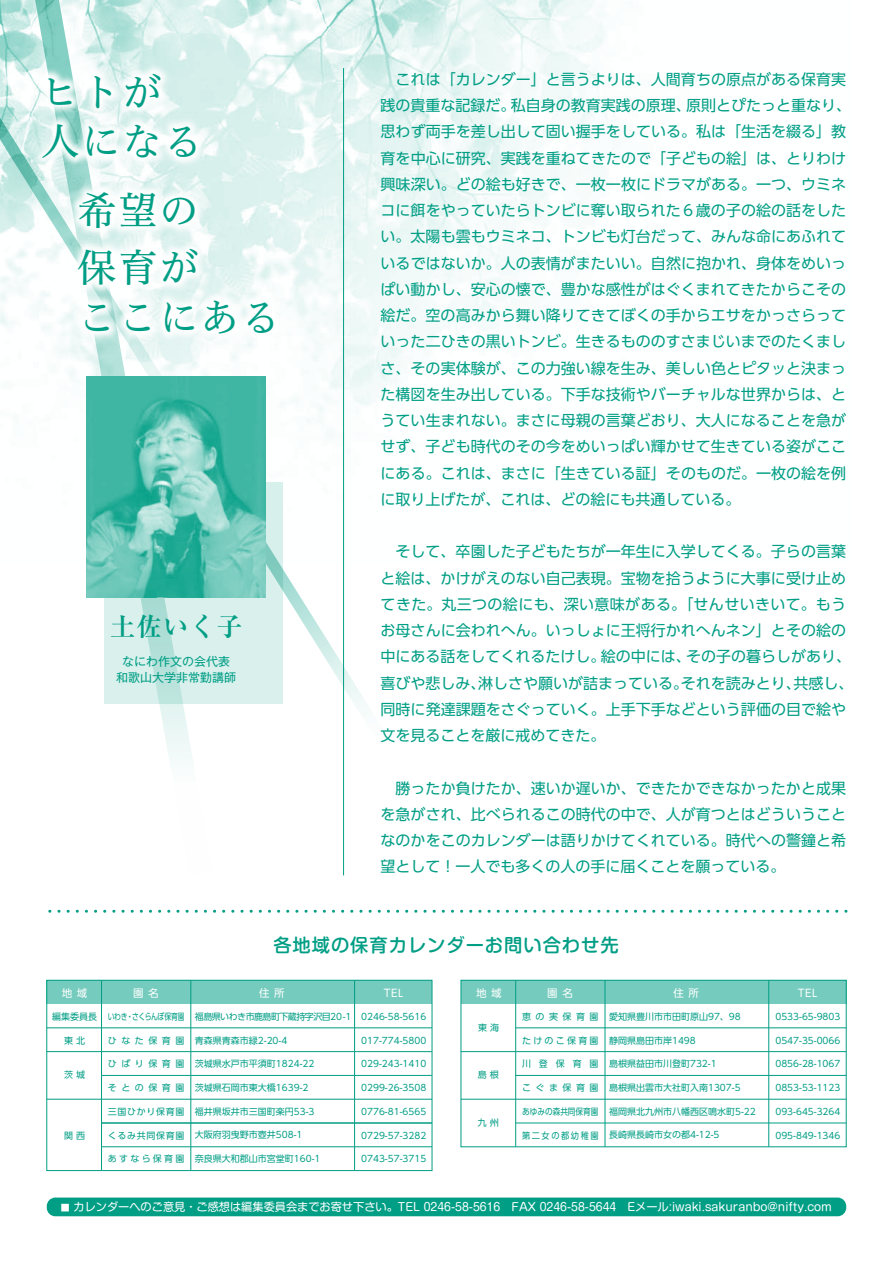
<style>
.page{position:relative;width:893px;height:1263px;background:#fff}
.page>*{position:absolute;margin:0;border:0;box-sizing:border-box;transform-origin:0 0}
.t1{font:39px/49.5px "Hiragino UD Serif Std W4";letter-spacing:.05em;color:#009e85}
.t2{font:700 25.5px "Ryumin Pr 5";letter-spacing:.05em;color:#009e85}
.t3{font:500 18.3px "Shin M Go Pro";letter-spacing:.05em;color:#009e85}
.t4{font:15px/26.2px "UD Shin Go Pro";color:#009e85}
.t5{font:12px/16.5px "Gothic MB101 Pro";color:#009e85;text-align:center}
.t6{font:11.25px "Shin M Go Pro";color:#fff}
.t7{font:10.5px "UD Shin Go Pro";letter-spacing:.05em;color:#fff}
.t8{font:9px "UD Shin Go Pro";color:#009e85}
.t9{font:9px "UD Shin Go Pro";letter-spacing:-.06em;color:#009e85}
.t10{font:9px "UD Shin Go Pro";letter-spacing:.07em;color:#009e85}
.t11{font:9px "UD Shin Go Pro";letter-spacing:.25em;color:#009e85}
.t12{font:9px "UD Shin Go Pro";letter-spacing:-.05em;color:#009e85;scale:.76 1}
.t13{font:9px "UD Shin Go Pro";color:#009e85;scale:.85 1}
.t14{font:9px "UD Shin Go Pro";letter-spacing:.19em;color:#009e85;scale:.91 1}
.s1{font-size:8.85px}
</style>
<div class="page">
<img style="left:0;top:0;width:615px;height:330px">
<svg style="left:31px;top:0;width:182px;height:9px;background:#c7e8e3"></svg>
<svg style="left:86px;top:76px;width:362px;height:766px"></svg>
<svg style="left:104px;top:482px;width:178px;height:221px;background:#d1ece8"></svg>
<img style="left:87px;top:398px;width:178px;height:199px">
<div style="left:47px;top:1197px;width:799px;height:19px;background:#009e85;border-radius:9px"></div>
<div style="left:47px;top:980px;width:385px;height:24px;background:#75cbbd"></div>
<hr style="left:101px;top:980px;width:1px;height:190px;background:#009e85">
<hr style="left:190px;top:980px;width:1px;height:190px;background:#009e85">
<hr style="left:354px;top:980px;width:1px;height:191px;background:#009e85">
<div style="left:46px;top:980px;width:386px;height:191px;border:1px solid #009e85"></div>
<hr style="left:47px;top:1027px;width:385px;height:1px;background:#009e85">
<hr style="left:102px;top:1075px;width:330px;height:1px;background:#009e85">
<hr style="left:47px;top:1051px;width:385px;height:1px;background:#009e85">
<hr style="left:516px;top:1075px;width:330px;height:1px;background:#009e85">
<hr style="left:516px;top:1027px;width:330px;height:1px;background:#009e85">
<hr style="left:47px;top:1099px;width:385px;height:1px;background:#009e85">
<hr style="left:516px;top:1122px;width:330px;height:1px;background:#009e85">
<hr style="left:102px;top:1146px;width:330px;height:1px;background:#009e85">
<hr style="left:102px;top:1122px;width:330px;height:1px;background:#009e85">
<div style="left:461px;top:980px;width:385px;height:24px;background:#75cbbd"></div>
<hr style="left:515px;top:980px;width:1px;height:167px;background:#009e85">
<hr style="left:605px;top:980px;width:1px;height:167px;background:#009e85">
<hr style="left:768px;top:980px;width:1px;height:167px;background:#009e85">
<div style="left:461px;top:980px;width:386px;height:167px;border:1px solid #009e85"></div>
<hr style="left:461px;top:1099px;width:385px;height:1px;background:#009e85">
<hr style="left:461px;top:1051px;width:385px;height:1px;background:#009e85">
<svg style="left:50px;top:910px;width:798px;height:3px"></svg>
<img style="left:0;top:9px;width:338px;height:389px">
<hr style="left:343px;top:68px;width:1px;height:807px;background:#009e85">
<h1 class="t1" style="left:41px;top:65px;width:163px">ヒトが人になる</h1>
<h1 class="t1" style="left:78px;top:180px;width:122px;line-height:57px">希望の保育が</h1>
<h1 class="t1" style="left:78px;top:290px;width:204px">ここにある</h1>
<h2 class="t2" style="left:110px;top:606px;width:134px">土佐いく子</h2>
<p class="t5" style="left:116px;top:651px;width:122px">なにわ作文の会代表和歌山大学非常勤講師</p>
<p class="t4" style="left:381px;top:65px;width:472px;text-indent:15px">これは「カレンダー」と言うよりは、人間育ちの原点がある保育実践の貴重な記録だ。私自身の教育実践の原理、原則とぴたっと重なり、思わず両手を差し出して固い握手をしている。私は「生活を綴る」教育を中心に研究、実践を重ねてきたので「子どもの絵」は、とりわけ興味深い。どの絵も好きで、一枚一枚にドラマがある。一つ、ウミネコに餌をやっていたらトンビに奪い取られた６歳の子の絵の話をしたい。太陽も雲もウミネコ、トンビも灯台だって、みんな命にあふれているではないか。人の表情がまたいい。自然に抱かれ、身体をめいっぱい動かし、安心の懐で、豊かな感性がはぐくまれてきたからこその絵だ。空の高みから舞い降りてきてぼくの手からエサをかっさらっていった二ひきの黒いトンビ。生きるもののすさまじいまでのたくましさ、その実体験が、この力強い線を生み、美しい色とピタッと決まった構図を生み出している。下手な技術やバーチャルな世界からは、とうてい生まれない。まさに母親の言葉どおり、大人になることを急がせず、子ども時代のその今をめいっぱい輝かせて生きている姿がここにある。これは、まさに「生きている証」そのものだ。一枚の絵を例に取り上げたが、これは、どの絵にも共通している。</p>
<p class="t4" style="left:381px;top:538px;width:474px;text-indent:15px">そして、卒園した子どもたちが一年生に入学してくる。子らの言葉と絵は、かけがえのない自己表現。宝物を拾うように大事に受け止めてきた。丸三つの絵にも、深い意味がある。「せんせいきいて。もうお母さんに会われへん。いっしょに王将行かれへんネン」とその絵の中にある話をしてくれるたけし。絵の中には、その子の暮らしがあり、喜びや悲しみ、淋しさや願いが詰まっている。それを読みとり、共感し、同時に発達課題をさぐっていく。上手下手などという評価の目で絵や文を見ることを厳に戒めてきた。</p>
<p class="t4" style="left:381px;top:774px;width:467px;text-align:justify;text-indent:15px">勝ったか負けたか、速いか遅いか、できたかできなかったかと成果を急がされ、比べられるこの時代の中で、人が育つとはどういうことなのかをこのカレンダーは語りかけてくれている。時代への警鐘と希望として！一人でも多くの人の手に届くことを願っている。</p>
<p class="t3" style="left:273px;top:931px;width:347px">各地域の保育カレンダーお問い合わせ先</p>
<p class="t7" style="left:62px;top:985px;width:27px">地 域</p>
<p class="t7" style="left:133px;top:985px;width:27px">園 名</p>
<p class="t7" style="left:259px;top:985px;width:27px">住 所</p>
<p class="t7" style="left:384px;top:985px;width:21px">TEL</p>
<p class="t8" style="left:52px;top:1009px;width:46px">編集委員長</p>
<p class="t8" style="left:361px;top:1009px;width:67px">0246-58-5616</p>
<p class="t8" style="left:361px;top:1033px;width:67px">017-774-5800</p>
<p class="t8" style="left:361px;top:1057px;width:67px">029-243-1410</p>
<p class="t8" style="left:361px;top:1080px;width:67px">0299-26-3508</p>
<p class="t8" style="left:361px;top:1104px;width:67px">0776-81-6565</p>
<p class="t8" style="left:361px;top:1128px;width:67px">0729-57-3282</p>
<p class="t8" style="left:361px;top:1151px;width:67px">0743-57-3715</p>
<p class="t12" style="left:108px;top:1009px;width:103px">いわき・さくらんぼ保育園</p>
<p class="t8" style="left:108px;top:1033px;width:78px">ひなた保育園</p>
<p class="t8" style="left:108px;top:1057px;width:78px">ひばり保育園</p>
<p class="t8" style="left:108px;top:1080px;width:78px">そとの保育園</p>
<p class="t10" style="left:108px;top:1104px;width:78px">三国ひかり保育園</p>
<p class="t10" style="left:108px;top:1128px;width:78px">くるみ共同保育園</p>
<p class="t11" style="left:108px;top:1151px;width:78px">あすなら保育園</p>
<p class="t9" style="left:195px;top:1009px;width:158px">福島県いわき市鹿島町下蔵持字沢目20 -1</p>
<p class="t8" style="left:195px;top:1033px;width:94px">青森県青森市緑2-20-4</p>
<p class="t8" style="left:195px;top:1057px;width:121px">茨城県水戸市平須町1824-22</p>
<p class="t8" style="left:195px;top:1080px;width:115px">茨城県石岡市東大橋1639-2</p>
<p class="t8" style="left:195px;top:1104px;width:121px">福井県坂井市三国町楽円53-3</p>
<p class="t8" style="left:195px;top:1128px;width:109px">大阪府羽曳野市壺井508-1</p>
<p class="t8" style="left:195px;top:1151px;width:127px">奈良県大和郡山市宮堂町160-1</p>
<p class="t8" style="left:64px;top:1033px;width:22px">東 北</p>
<p class="t8" style="left:64px;top:1067px;width:22px">茨 城</p>
<p class="t8" style="left:64px;top:1128px;width:22px">関 西</p>
<p class="t7" style="left:476px;top:985px;width:27px">地 域</p>
<p class="t7" style="left:547px;top:985px;width:27px">園 名</p>
<p class="t7" style="left:673px;top:985px;width:27px">住 所</p>
<p class="t7" style="left:798px;top:985px;width:21px">TEL</p>
<p class="t8" style="left:478px;top:1020px;width:22px">東 海</p>
<p class="t8" style="left:609px;top:1009px;width:133px">愛知県豊川市市田町原山97、98</p>
<p class="t8" style="left:609px;top:1033px;width:88px">静岡県島田市岸1498</p>
<p class="t8" style="left:609px;top:1057px;width:109px">島根県益田市川登町732-1</p>
<p class="t8" style="left:609px;top:1080px;width:133px">島根県出雲市大社町入南1307-5</p>
<p class="t8" style="left:609px;top:1104px;width:148px">福岡県北九州市八幡西区鳴水町5-22</p>
<p class="t8" style="left:609px;top:1128px;width:112px">長崎県長崎市女の都4-12-5</p>
<p class="t8" style="left:522px;top:1009px;width:78px">恵の実保育園</p>
<p class="t11" style="left:522px;top:1033px;width:78px">たけのこ保育園</p>
<p class="t8" style="left:522px;top:1057px;width:78px">川登保育園</p>
<p class="t8" style="left:522px;top:1080px;width:78px">こぐま保育園</p>
<p class="t13" style="left:522px;top:1104px;width:91px">あゆみの森共同保育園</p>
<p class="t14" style="left:522px;top:1128px;width:86px">第二女の都幼稚園</p>
<p class="t8" style="left:775px;top:1009px;width:67px">0533-65-9803</p>
<p class="t8" style="left:775px;top:1033px;width:67px">0547-35-0066</p>
<p class="t8" style="left:775px;top:1057px;width:67px">0856-28-1067</p>
<p class="t8" style="left:775px;top:1080px;width:67px">0853-53-1123</p>
<p class="t8" style="left:775px;top:1104px;width:67px">093-645-3264</p>
<p class="t8" style="left:775px;top:1128px;width:67px">095-849-1346</p>
<p class="t8" style="left:478px;top:1067px;width:22px">島 根</p>
<p class="t8" style="left:478px;top:1115px;width:22px">九 州</p>
<p class="t6" style="left:61px;top:1198px;width:773px"><span class="s1">■</span> カレンダーへのご意見・ご感想は編集委員会までお寄せ下さい。TEL 0246-58-5616　FAX 0246-58-5644　Eメール:iwaki.sakuranbo@nifty.com</p>
</div>
